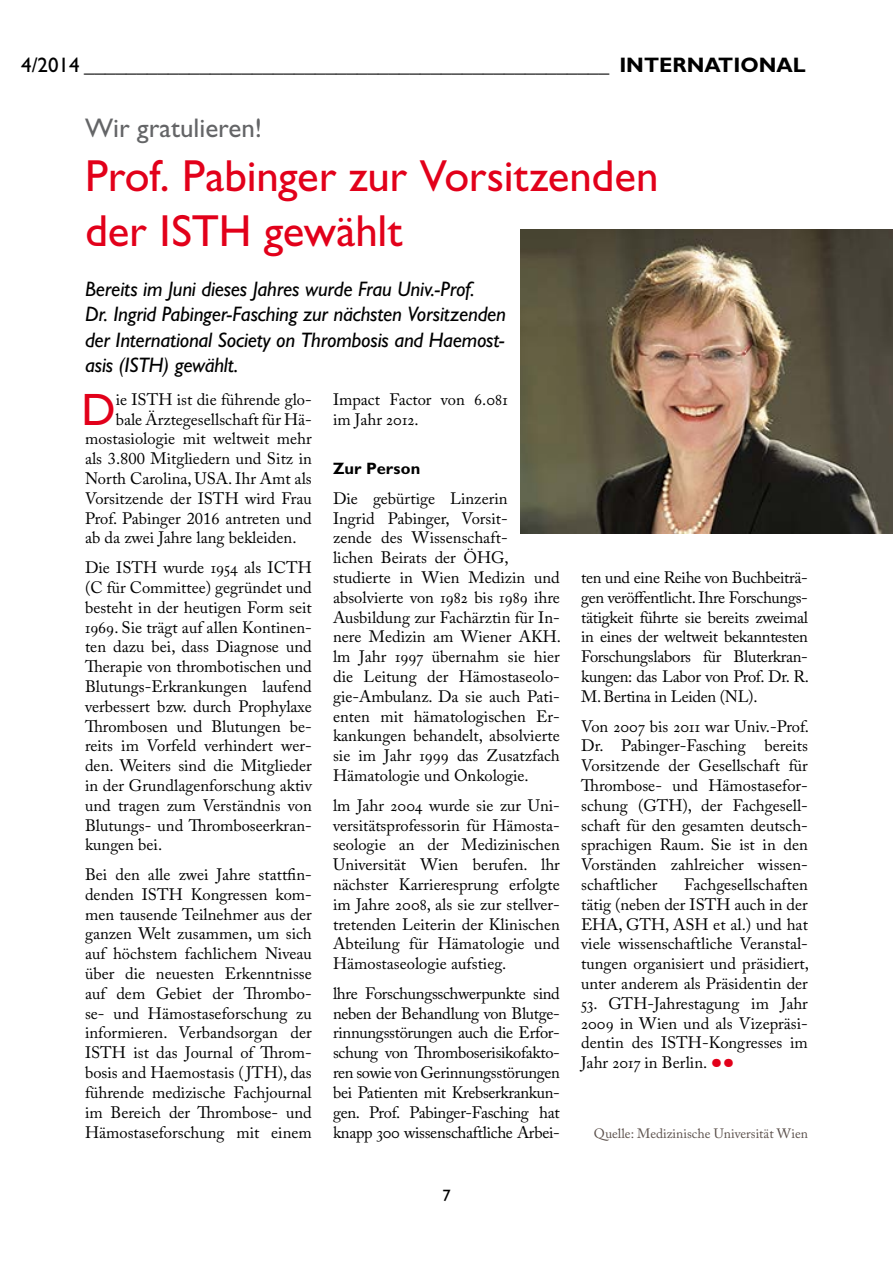
<style>
.page{position:relative;width:893px;height:1263px;background:#fff}
.page>*{position:absolute;margin:0;border:0;box-sizing:border-box;transform-origin:0 0}
.t1{font:45.6px "Gill Sans Std";color:#e2001a}
.t2{font:45px/54px "Gill Sans Std";letter-spacing:-.005em;color:#e2001a}
.t3{font:27px "Gill Sans Std";color:#646567}
.t4{font:italic 21px/25.2px "Gill Sans Std";letter-spacing:-.01em;color:#000}
.t5{font:21px "Gill Sans Std";color:#000}
.t6{font:16.5px/19.8px "Adobe Caslon Pro";color:#000;text-align:justify}
.t7{font:700 16.5px "Gill Sans Std";letter-spacing:.005em;color:#000}
.t8{font:16.5px "Gill Sans Std";color:#000}
.t9{font:13.5px "Adobe Caslon Pro";color:#5a4f4a}
.s1{font-weight:700}
.s2{font-size:36px;color:#e2001a}
</style>
<div class="page">
<img style="left:520px;top:230px;width:373px;height:304px">
<p class="t5" style="left:21px;top:53px;width:786px">4/2014 __________________________________________________ <span class="s1">INTERNATIONAL</span></p>
<h3 class="t3" style="left:85px;top:113px;width:179px">Wir gratulieren!</h3>
<h2 class="t2" style="left:85px;top:150px;width:575px">Prof. Pabinger zur Vorsitzenden der ISTH gewählt</h2>
<p class="t4" style="left:85px;top:277px;width:423px">Bereits im Juni dieses Jahres wurde Frau Univ.-Prof.<br>Dr. Ingrid Pabinger-Fasching zur nächsten Vorsitzenden der International Society on Thrombosis and Haemost&shy;asis (ISTH) gewählt.</p>
<h1 class="t1" style="left:82px;top:383px;width:36px">D</h1>
<p class="t6" style="left:116px;top:389px;width:198px">ie ISTH ist die führende glo-</p>
<p class="t6" style="left:333px;top:389px;width:176px">Impact Factor von 6.081 im Jahr 2012.</p>
<p class="t7" style="left:333px;top:459px;width:89px">Zur Person</p>
<p class="t6" style="left:333px;top:488px;width:229px;text-align:left">Die gebürtige Linzerin<br>Ingrid Pabinger, Vorsit-<br>zende des Wissenschaft-<br>lichen Beirats der ÖHG, studierte in Wien Medizin und absolvierte von 1982 bis 1989 ihre<br>Ausbildung zur Fachärztin für In&shy;nere Medizin am Wiener AKH. lm Jahr 1997 übernahm sie hier die Leitung der Hämostaseolo&shy;gie-Ambulanz. Da sie auch Pati&shy;enten mit hämatologischen Er&shy;kankungen behandelt, absolvierte sie im Jahr 1999 das Zusatzfach<br>Hämatologie und Onkologie.</p>
<p class="t6" style="left:333px;top:795px;width:228px">lm Jahr 2004 wurde sie zur Uni&shy;versitätsprofessorin für Hämosta&shy;seologie an der Medizinischen Universität Wien berufen. lhr nächster Karrieresprung erfolgte im Jahre 2008, als sie zur stellver&shy;tretenden Leiterin der Klinischen Abteilung für Hämatologie und Hämostaseologie aufstieg.</p>
<p class="t6" style="left:333px;top:983px;width:228px">lhre Forschungsschwerpunkte sind neben der Behandlung von Blutge&shy;rinnungsstörungen auch die Erfor&shy;schung von Thromboserisikofakto&shy;ren sowie von Gerinnungsstörungen bei Patienten mit Krebserkrankun&shy;gen. Prof. Pabinger-Fasching hat knapp 300 wissenschaftliche Arbei-</p>
<p class="t6" style="left:116px;top:409px;width:198px">bale Ärztegesellschaft für Hä-</p>
<p class="t6" style="left:85px;top:429px;width:228px">mostasiologie mit weltweit mehr</p>
<p class="t6" style="left:85px;top:449px;width:228px">als 3.800 Mitgliedern und Sitz in</p>
<p class="t6" style="left:85px;top:468px;width:228px">North Carolina, USA. Ihr Amt als</p>
<p class="t6" style="left:85px;top:488px;width:228px">Vorsitzende der ISTH wird Frau</p>
<p class="t6" style="left:85px;top:508px;width:228px">Prof. Pabinger 2016 antreten und</p>
<p class="t6" style="left:85px;top:528px;width:213px">ab da zwei Jahre lang bekleiden.</p>
<p class="t6" style="left:85px;top:557px;width:228px">Die ISTH wurde 1954 als ICTH (C für Committee) gegründet und besteht in der heutigen Form seit 1969. Sie trägt auf allen Kontinen&shy;ten dazu bei, dass Diagnose und Therapie von thrombotischen und Blutungs-Erkrankungen laufend verbessert bzw. durch Prophylaxe Thrombosen und Blutungen be&shy;reits im Vorfeld verhindert wer&shy;den. Weiters sind die Mitglieder in der Grundlagenforschung aktiv und tragen zum Verständnis von Blutungs- und Thromboseerkran&shy;kungen bei.</p>
<p class="t6" style="left:85px;top:864px;width:228px">Bei den alle zwei Jahre stattfin&shy;denden ISTH Kongressen kom&shy;men tausende Teilnehmer aus der ganzen Welt zusammen, um sich auf höchstem fachlichem Niveau über die neuesten Erkenntnisse auf dem Gebiet der Thrombo&shy;se- und Hämostaseforschung zu informieren. Verbandsorgan der ISTH ist das Journal of Throm&shy;bosis and Haemostasis ( JTH), das führende medizische Fachjournal im Bereich der Thrombose- und Hämostaseforschung mit einem</p>
<p class="t6" style="left:581px;top:567px;width:229px">ten und eine Reihe von Buchbeiträ&shy;gen veröffentlicht. Ihre Forschungs&shy;tätigkeit führte sie bereits zweimal in eines der weltweit bekanntesten Forschungslabors für Bluterkran&shy;kungen: das Labor von Prof. Dr. R.<br>M. Bertina in Leiden (NL).</p>
<p class="t6" style="left:581px;top:716px;width:229px">Von 2007 bis 2011 war Univ.-Prof.<br>Dr. Pabinger-Fasching bereits Vorsitzende der Gesellschaft für Thrombose- und Hämostasefor&shy;schung (GTH), der Fachgesell&shy;schaft für den gesamten deutsch&shy;sprachigen Raum. Sie ist in den Vorständen zahlreicher wissen&shy;schaftlicher</p>
<p class="t6" style="left:581px;top:874px;width:229px;text-indent:103px">Fachgesellschaften tätig (neben der ISTH auch in der EHA, GTH, ASH et al.) und hat viele wissenschaftliche Veranstal&shy;tungen organisiert und präsidiert, unter anderem als Präsidentin der</p>
<p class="t6" style="left:581px;top:993px;width:228px">53. GTH-Jahrestagung im Jahr 2009 in Wien und als Vizepräsi&shy;dentin des ISTH-Kongresses im Jahr 2017 in Berlin. <span class="s2">••</span></p>
<p class="t9" style="left:594px;top:1125px;width:216px">Quelle: Medizinische Universität Wien</p>
<p class="t8" style="left:442px;top:1186px;width:10px">7</p>
</div>
